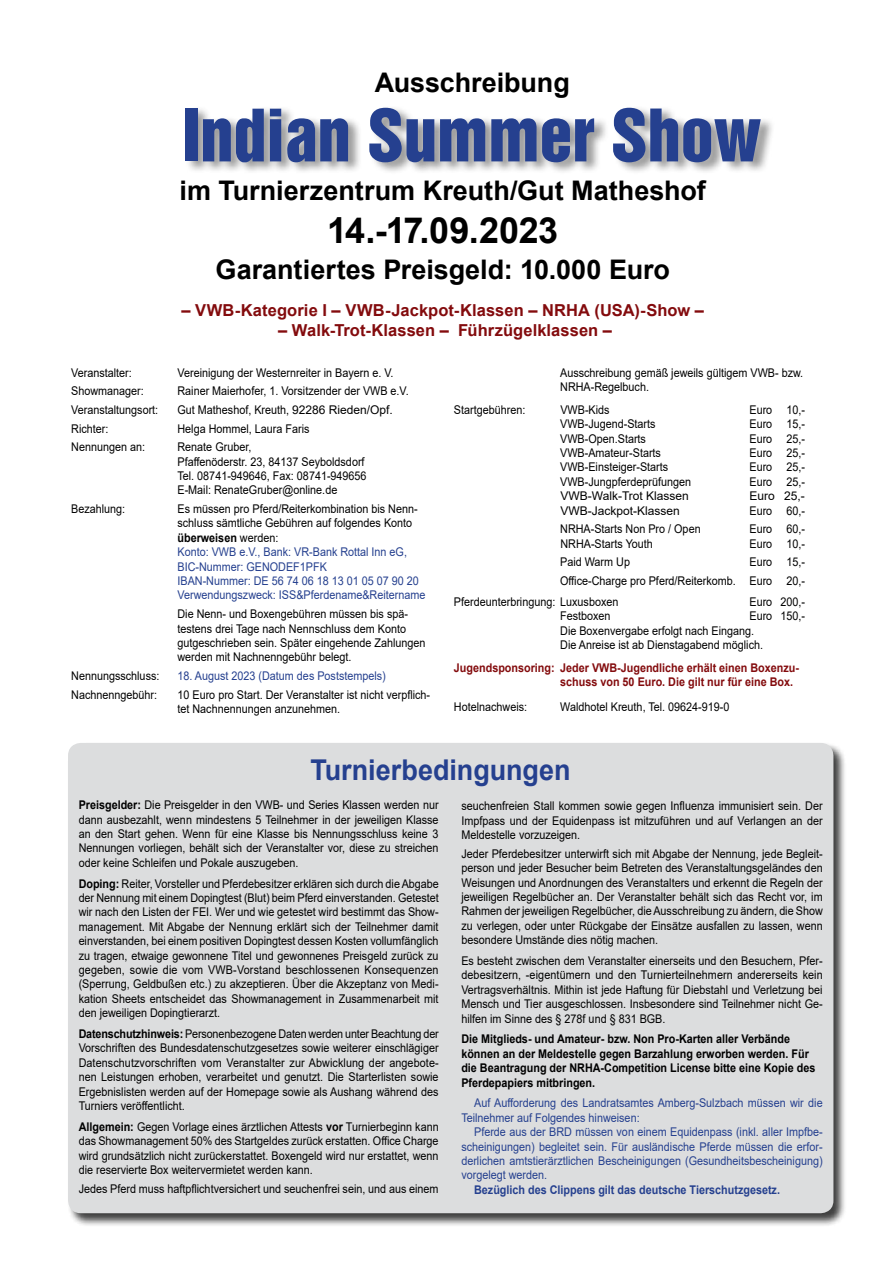
<style>
.page{position:relative;width:893px;height:1263px;background:#fff}
.page>*{position:absolute;margin:0;border:0;box-sizing:border-box;transform-origin:0 0}
.t1{font:66px "Switzerland Inserat Plain";color:#25408f}
.t2{font:700 36px "Arial";letter-spacing:-.01em;color:#000}
.t3{font:700 28.65px "Arial";letter-spacing:-.005em;color:#25408f;scale:.94 1}
.t4{font:700 27px "Arial";color:#000}
.t5{font:700 16.5px "Arial";letter-spacing:.005em;color:#830b0d}
.t6{font:12px/14.4px "Arial";color:#000;text-align:justify;scale:.9 1}
.t7{font:12px/14.4px "Arial";color:#25408f;scale:.9 1}
.t8{font:700 12px/14.4px "Arial";color:#000;scale:.9 1}
.t9{font:700 12px/14.4px "Arial";color:#830b0d;scale:.9 1}
.t10{font:700 12px "Arial";color:#25408f;scale:.9 1}
.t11{font:12px "Arial";color:#000}
.s1{color:#000}
.s2{font-weight:700;color:#000}
.s3{font-weight:700}
</style>
<div class="page">
<div style="left:185px;top:106px;width:590px;height:69px;background:#000;opacity:.4"></div>
<div style="left:67px;top:742px;width:780px;height:485px;background:#000;opacity:.75"></div>
<div style="left:68px;top:743px;width:765px;height:470px;background:#dcddde;border-radius:13px"></div>
<h3 class="t4" style="left:375px;top:63px;width:197px">Ausschreibung</h3>
<h1 class="t1" style="left:182px;top:96px;width:581px">Indian Summer Show</h1>
<h3 class="t4" style="left:180px;top:171px;width:528px">im Turnierzentrum Kreuth/Gut Matheshof</h3>
<h2 class="t2" style="left:327px;top:205px;width:233px">14.-17.09.2023</h2>
<h3 class="t4" style="left:216px;top:251px;width:456px">Garantiertes Preisgeld: 10.000 Euro</h3>
<h3 class="t5" style="left:181px;top:299px;width:524px">– VWB-Kategorie I – VWB-Jackpot-Klassen – NRHA (USA)-Show –</h3>
<h3 class="t5" style="left:278px;top:319px;width:335px">– Walk-Trot-Klassen – Führzügelklassen –</h3>
<p class="t6" style="left:71px;top:365px;width:69px">Veranstalter:</p>
<p class="t6" style="left:177px;top:365px;width:242px">Vereinigung der Westernreiter in Bayern e. V.</p>
<p class="t6" style="left:71px;top:384px;width:82px">Showmanager:</p>
<p class="t6" style="left:177px;top:384px;width:259px">Rainer Maierhofer, 1. Vorsitzender der VWB e.V.</p>
<p class="t6" style="left:71px;top:402px;width:98px">Veranstaltungsort:</p>
<p class="t6" style="left:177px;top:402px;width:241px">Gut Matheshof, Kreuth, 92286 Rieden/Opf.</p>
<p class="t6" style="left:71px;top:421px;width:43px">Richter:</p>
<p class="t6" style="left:177px;top:421px;width:148px">Helga Hommel, Laura Faris</p>
<p class="t6" style="left:71px;top:440px;width:84px">Nennungen an:</p>
<p class="t6" style="left:177px;top:440px;width:212px;text-align:left">Renate Gruber,<br>Pfaffenöderstr. 23, 84137 Seyboldsdorf<br>Tel. 08741-949646, Fax: 08741-949656<br>E-Mail: RenateGruber@online.de</p>
<p class="t6" style="left:71px;top:501px;width:62px">Bezahlung:</p>
<p class="t7" style="left:177px;top:501px;width:277px"><span class="s1">Es müssen pro Pferd/Reiterkombination bis Nenn&shy;schluss sämtliche Gebühren auf folgendes Konto </span><span class="s2">überweisen</span> <span class="s1">werden:<br></span>Konto: VWB e.V., Bank: VR-Bank Rottal Inn eG, BIC-Nummer: GENODEF1PFK<br>IBAN-Nummer: DE 56 74 06 18 13 01 05 07 90 20<br>Verwendungszweck: ISS&amp;Pferdename&amp;Reitername</p>
<p class="t6" style="left:177px;top:607px;width:277px;text-align:left">Die Nenn- und Boxengebühren müssen bis spä&shy;testens drei Tage nach Nennschluss dem Konto gutgeschrieben sein. Später eingehende Zahlungen werden mit Nachnenngebühr belegt.</p>
<p class="t6" style="left:71px;top:668px;width:100px">Nennungsschluss:</p>
<p class="t7" style="left:177px;top:668px;width:233px">18. August 2023 (Datum des Poststempels)</p>
<p class="t6" style="left:71px;top:687px;width:97px">Nachnenngebühr:</p>
<p class="t6" style="left:177px;top:687px;width:282px">10 Euro pro Start. Der Veranstalter ist nicht verpflich&shy;tet Nachnennungen anzunehmen.</p>
<p class="t6" style="left:560px;top:365px;width:272px">Ausschreibung gemäß jeweils gültigem VWB- bzw.<br>NRHA-Regelbuch.</p>
<p class="t6" style="left:454px;top:402px;width:81px">Startgebühren:</p>
<p class="t6" style="left:560px;top:402px;width:56px">VWB-Kids</p>
<p class="t6" style="left:749px;top:402px;width:63px">Euro 10,-</p>
<p class="t6" style="left:560px;top:417px;width:108px">VWB-Jugend-Starts</p>
<p class="t6" style="left:749px;top:417px;width:63px">Euro 15,-</p>
<p class="t6" style="left:560px;top:431px;width:97px">VWB-Open.Starts</p>
<p class="t6" style="left:749px;top:431px;width:63px">Euro 25,-</p>
<p class="t6" style="left:560px;top:446px;width:114px">VWB-Amateur-Starts</p>
<p class="t6" style="left:749px;top:446px;width:63px">Euro 25,-</p>
<p class="t6" style="left:560px;top:460px;width:122px">VWB-Einsteiger-Starts</p>
<p class="t6" style="left:749px;top:460px;width:63px">Euro 25,-</p>
<p class="t6" style="left:560px;top:474px;width:147px">VWB-Jungpferdeprüfungen</p>
<p class="t6" style="left:749px;top:474px;width:63px">Euro 25,-</p>
<p class="t11" style="left:560px;top:488px;width:130px">VWB-Walk-Trot Klassen</p>
<p class="t11" style="left:749px;top:488px;width:57px">Euro 25,-</p>
<p class="t11" style="left:560px;top:502px;width:121px">VWB-Jackpot-Klassen</p>
<p class="t6" style="left:749px;top:503px;width:63px">Euro 60,-</p>
<p class="t6" style="left:560px;top:522px;width:158px">NRHA-Starts Non Pro / Open</p>
<p class="t6" style="left:749px;top:522px;width:63px">Euro 60,-</p>
<p class="t6" style="left:560px;top:536px;width:104px">NRHA-Starts Youth</p>
<p class="t6" style="left:749px;top:536px;width:63px">Euro 10,-</p>
<p class="t6" style="left:560px;top:555px;width:79px">Paid Warm Up</p>
<p class="t6" style="left:560px;top:553px;width:273px;line-height:18.6px;text-align:right">Euro 15,-<br>Office-Charge pro Pferd/Reiterkomb. Euro 20,-</p>
<p class="t6" style="left:454px;top:594px;width:184px">Pferdeunterbringung: Luxusboxen</p>
<p class="t6" style="left:749px;top:594px;width:63px">Euro 200,-</p>
<p class="t6" style="left:560px;top:609px;width:58px">Festboxen</p>
<p class="t6" style="left:560px;top:609px;width:273px;text-align:left;text-indent:189px">Euro 150,-<br>Die Boxenvergabe erfolgt nach Eingang.<br>Die Anreise ist ab Dienstagabend möglich.</p>
<p class="t9" style="left:560px;top:661px;width:267px;text-indent:-106px">Jugendsponsoring: Jeder VWB-Jugendliche erhält einen Boxenzu&shy;schuss von 50 Euro. Die gilt nur für eine Box.</p>
<p class="t6" style="left:454px;top:700px;width:83px">Hotelnachweis:</p>
<p class="t6" style="left:560px;top:700px;width:190px">Waldhotel Kreuth, Tel. 09624-919-0</p>
<h3 class="t3" style="left:311px;top:750px;width:278px">Turnierbedingungen</h3>
<p class="t6" style="left:79px;top:798px;width:401px"><span class="s3">Preisgelder:</span> Die Preisgelder in den VWB- und Series Klassen werden nur dann ausbezahlt, wenn mindestens 5 Teilnehmer in der jeweiligen Klasse an den Start gehen. Wenn für eine Klasse bis Nennungsschluss keine 3<br>Nennungen vorliegen, behält sich der Veranstalter vor, diese zu streichen oder keine Schleifen und Pokale auszugeben.</p>
<p class="t6" style="left:79px;top:876px;width:402px"><span class="s3">Doping:</span> Reiter, Vorsteller und Pferdebesitzer erklären sich durch die Abgabe der Nennung mit einem Dopingtest (Blut) beim Pferd einverstanden. Getestet wir nach den Listen der FEI. Wer und wie getestet wird bestimmt das Show&shy;management. Mit Abgabe der Nennung erklärt sich der Teilnehmer damit einverstanden, bei einem positiven Dopingtest dessen Kosten vollumfänglich zu tragen, etwaige gewonnene Titel und gewonnenes Preisgeld zurück zu gegeben, sowie die vom VWB-Vorstand beschlossenen Konsequenzen (Sperrung, Geldbußen etc.) zu akzeptieren. Über die Akzeptanz von Medi&shy;kation Sheets entscheidet das Showmanagement in Zusammenarbeit mit den jeweiligen Dopingtierarzt.</p>
<p class="t6" style="left:79px;top:1026px;width:402px"><span class="s3">Datenschutzhinweis:</span> Personenbezogene Daten werden unter Beachtung der Vorschriften des Bundesdatenschutzgesetzes sowie weiterer einschlägiger Datenschutzvorschriften vom Veranstalter zur Abwicklung der angebote&shy;nen Leistungen erhoben, verarbeitet und genutzt. Die Starterlisten sowie Ergebnislisten werden auf der Homepage sowie als Aushang während des Turniers veröffentlicht.</p>
<p class="t6" style="left:79px;top:1119px;width:401px"><span class="s3">Allgemein:</span> Gegen Vorlage eines ärztlichen Attests <span class="s3">vor</span> Turnierbeginn kann das Showmanagement 50% des Startgeldes zurück erstatten. Office Charge wird grundsätzlich nicht zurückerstattet. Boxengeld wird nur erstattet, wenn die reservierte Box weitervermietet werden kann.</p>
<p class="t6" style="left:79px;top:1181px;width:401px">Jedes Pferd muss haftpflichtversichert und seuchenfrei sein, und aus einem</p>
<p class="t6" style="left:461px;top:799px;width:403px">seuchenfreien Stall kommen sowie gegen Influenza immunisiert sein. Der Impfpass und der Equidenpass ist mitzuführen und auf Verlangen an der Meldestelle vorzuzeigen.</p>
<p class="t6" style="left:461px;top:846px;width:403px">Jeder Pferdebesitzer unterwirft sich mit Abgabe der Nennung, jede Begleit&shy;person und jeder Besucher beim Betreten des Veranstaltungsgeländes den Weisungen und Anordnungen des Veranstalters und erkennt die Regeln der jeweiligen Regelbücher an. Der Veranstalter behält sich das Recht vor, im Rahmen der jeweiligen Regelbücher, die Ausschreibung zu ändern, die Show zu verlegen, oder unter Rückgabe der Einsätze ausfallen zu lassen, wenn besondere Umstände dies nötig machen.</p>
<p class="t6" style="left:461px;top:953px;width:403px">Es besteht zwischen dem Veranstalter einerseits und den Besuchern, Pfer&shy;debesitzern, -eigentümern und den Turnierteilnehmern andererseits kein Vertragsverhältnis. Mithin ist jede Haftung für Diebstahl und Verletzung bei Mensch und Tier ausgeschlossen. Insbesondere sind Teilnehmer nicht Ge&shy;hilfen im Sinne des § 278f und § 831 BGB.</p>
<p class="t8" style="left:461px;top:1032px;width:395px">Die Mitglieds- und Amateur- bzw. Non Pro-Karten aller Verbände können an der Meldestelle gegen Barzahlung erworben werden. Für die Beantragung der NRHA-Competition License bitte eine Kopie des Pferdepapiers mitbringen.</p>
<p class="t7" style="left:461px;top:1096px;width:403px;text-indent:13px">Auf Aufforderung des Landratsamtes Amberg-Sulzbach müssen wir die<br>Teilnehmer auf Folgendes hinweisen:</p>
<p class="t7" style="left:461px;top:1124px;width:403px;text-align:justify;text-indent:13px">Pferde aus der BRD müssen von einem Equidenpass (inkl. aller Impfbe&shy;scheinigungen) begleitet sein. Für ausländische Pferde müssen die erfor&shy;derlichen amtstierärztlichen Bescheinigungen (Gesundheitsbescheinigung) vorgelegt werden.</p>
<p class="t10" style="left:474px;top:1181px;width:341px">Bezüglich des Clippens gilt das deutsche Tierschutzgesetz.</p>
</div>
